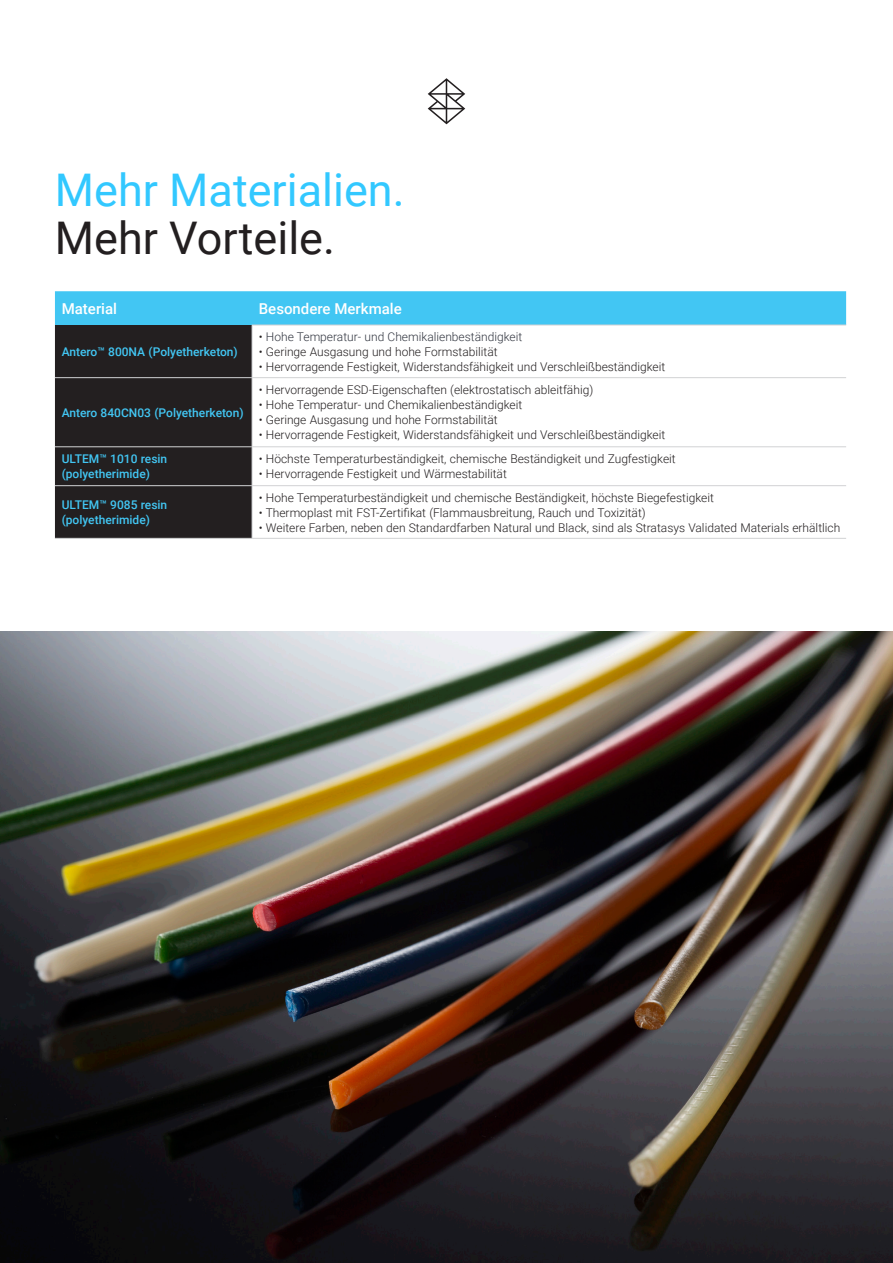
<style>
.page{position:relative;width:893px;height:1263px;background:#fff}
.page>*{position:absolute;margin:0;border:0;box-sizing:border-box;transform-origin:0 0}
.t1{font:45px "Roboto";color:#32c8ff}
.t2{font:45px "Roboto";color:#231f20}
.t3{font:500 15px "Roboto";color:#fff}
.t4{font:300 12px "Roboto";color:#231f20}
.t5{font:500 12px/15px "Roboto";color:#42c6f3}
.t6{font:300 12px "Roboto";color:#323640}
.s1{color:#231f20}
</style>
<div class="page">
<svg style="left:428px;top:78px;width:37px;height:46px"></svg>
<img style="left:0;top:631px;width:893px;height:632px">
<svg style="left:55px;top:291px;width:791px;height:247px;background:#306173"></svg>
<svg style="left:253px;top:326px;width:593px;height:212px"></svg>
<hr style="left:55px;top:377px;width:197px;height:1px;background:#d1d2d4">
<hr style="left:55px;top:446px;width:197px;height:1px;background:#d1d2d4">
<hr style="left:55px;top:485px;width:197px;height:1px;background:#d1d2d4">
<hr style="left:55px;top:538px;width:197px;height:1px;background:#d1d2d4">
<hr style="left:252px;top:325px;width:594px;height:1px;background:#d1d2d4">
<hr style="left:252px;top:325px;width:1px;height:52px;background:#d1d2d4">
<hr style="left:252px;top:378px;width:1px;height:68px;background:#d1d2d4">
<hr style="left:252px;top:447px;width:1px;height:38px;background:#d1d2d4">
<hr style="left:252px;top:486px;width:1px;height:52px;background:#d1d2d4">
<hr style="left:252px;top:377px;width:594px;height:1px;background:#d1d2d4">
<hr style="left:252px;top:446px;width:594px;height:1px;background:#d1d2d4">
<hr style="left:252px;top:485px;width:594px;height:1px;background:#d1d2d4">
<hr style="left:252px;top:538px;width:594px;height:1px;background:#d1d2d4">
<h1 class="t1" style="left:55px;top:159px;width:351px">Mehr Materialien.</h1>
<h1 class="t2" style="left:55px;top:207px;width:282px">Mehr Vorteile.</h1>
<p class="t3" style="left:62px;top:298px;width:57px">Material</p>
<p class="t3" style="left:259px;top:298px;width:144px">Besondere Merkmale</p>
<p class="t5" style="left:62px;top:344px;width:178px">Antero™ 800NA (Polyetherketon)</p>
<p class="t6" style="left:259px;top:328px;width:265px"><span class="s1">•</span> Hohe Temperatur- und Chemikalienbeständigkeit</p>
<p class="t4" style="left:259px;top:343px;width:240px">• Geringe Ausgasung und hohe Formstabilität</p>
<p class="t4" style="left:259px;top:358px;width:408px">• Hervorragende Festigkeit, Widerstandsfähigkeit und Verschleißbeständigkeit</p>
<p class="t5" style="left:62px;top:404px;width:184px">Antero 840CN03 (Polyetherketon)</p>
<p class="t4" style="left:259px;top:382px;width:336px">• Hervorragende ESD-Eigenschaften (elektrostatisch ableitfähig)</p>
<p class="t4" style="left:259px;top:397px;width:265px">• Hohe Temperatur- und Chemikalienbeständigkeit</p>
<p class="t4" style="left:259px;top:412px;width:240px">• Geringe Ausgasung und hohe Formstabilität</p>
<p class="t4" style="left:259px;top:427px;width:408px">• Hervorragende Festigkeit, Widerstandsfähigkeit und Verschleißbeständigkeit</p>
<p class="t5" style="left:62px;top:451px;width:107px">ULTEM™ 1010 resin (polyetherimide)</p>
<p class="t4" style="left:259px;top:451px;width:418px">• Höchste Temperaturbeständigkeit, chemische Beständigkeit und Zugfestigkeit</p>
<p class="t4" style="left:259px;top:466px;width:250px">• Hervorragende Festigkeit und Wärmestabilität</p>
<p class="t5" style="left:62px;top:497px;width:107px">ULTEM™ 9085 resin (polyetherimide)</p>
<p class="t4" style="left:259px;top:489px;width:457px">• Hohe Temperaturbeständigkeit und chemische Beständigkeit, höchste Biegefestigkeit</p>
<p class="t4" style="left:259px;top:504px;width:388px">• Thermoplast mit FST-Zertifikat (Flammausbreitung, Rauch und Toxizität)</p>
<p class="t4" style="left:259px;top:519px;width:583px">• Weitere Farben, neben den Standardfarben Natural und Black, sind als Stratasys Validated Materials erhältlich</p>
</div>
